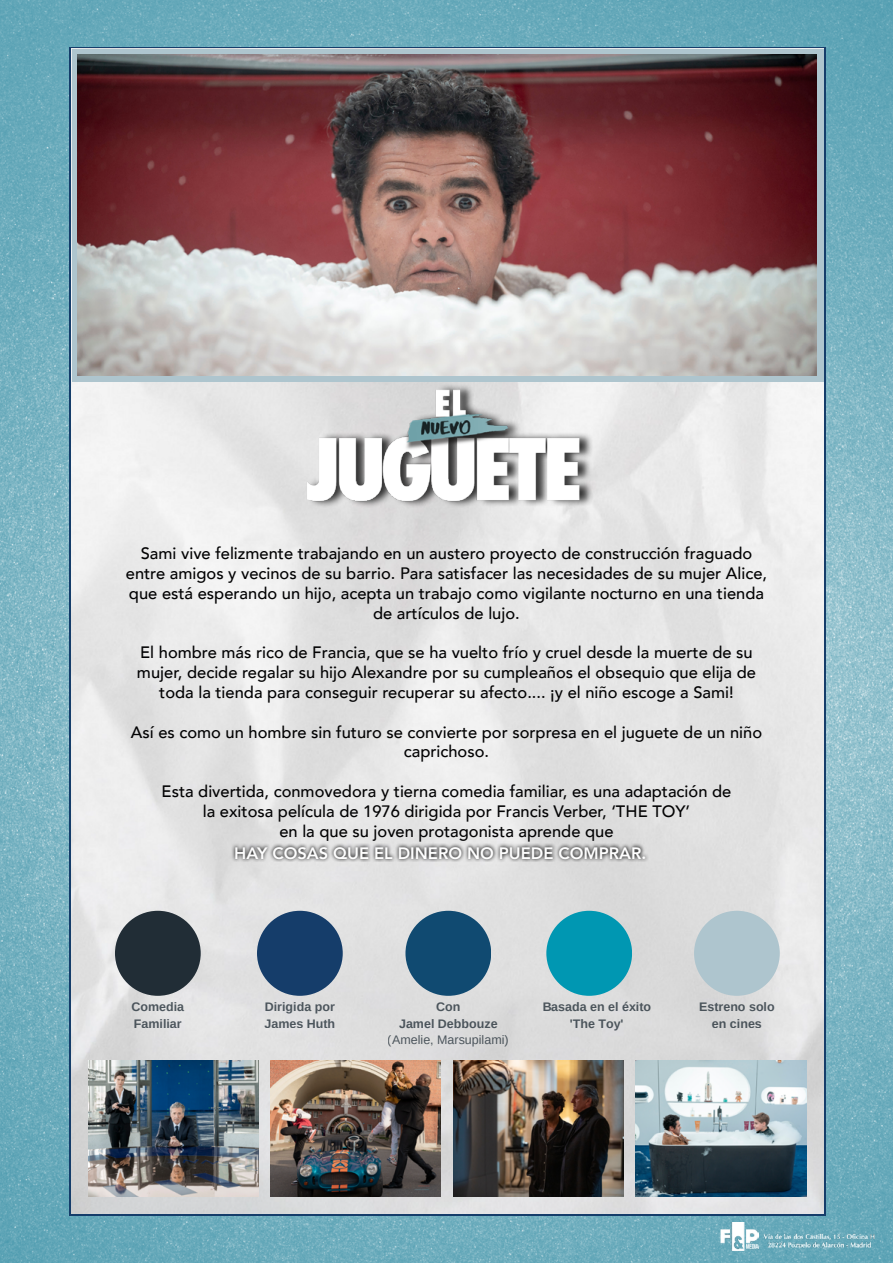
<style>
.page{position:relative;width:893px;height:1263px;background:#fff}
.page>*{position:absolute;margin:0;border:0;box-sizing:border-box;transform-origin:0 0}
.t1{font:500 16.5px/19.8px "Avenir";color:#020203;text-align:center}
.t2{font:800 16.5px "Avenir";color:#fff}
.t3{font:700 12.45px/16.5px "Arimo";color:#212d36;text-align:center}
.t4{font:12.45px "Arimo";color:#212d36}
</style>
<div class="page">
<img style="left:0;top:0;width:893px;height:1263px">
<img style="left:72px;top:381px;width:752px;height:832px">
<img style="left:88px;top:1061px;width:171px;height:136px">
<div style="left:115px;top:911px;width:86px;height:85px;background:#212d36;border-radius:43px"></div>
<div style="left:257px;top:911px;width:86px;height:85px;background:#153d6a;border-radius:43px"></div>
<div style="left:405px;top:911px;width:86px;height:85px;background:#104a71;border-radius:43px"></div>
<div style="left:546px;top:911px;width:86px;height:85px;background:#0097b2;border-radius:43px"></div>
<div style="left:694px;top:911px;width:86px;height:85px;background:#aec5ce;border-radius:43px"></div>
<img style="left:635px;top:1061px;width:171px;height:136px">
<img style="left:270px;top:1061px;width:171px;height:136px">
<img style="left:453px;top:1061px;width:171px;height:136px">
<div style="left:72px;top:49px;width:752px;height:332px;background:#aec5ce"></div>
<img style="left:77px;top:54px;width:740px;height:322px">
<img style="left:728px;top:1234px;width:165px;height:29px">
<img style="left:721px;top:1223px;width:37px;height:27px">
<img style="left:229px;top:338px;width:435px;height:244px">
<svg style="left:231px;top:843px;width:418px;height:19px;background:#a0a0a1"></svg>
<p class="t1" style="left:126px;top:543px;width:643px">Sami vive felizmente trabajando en un austero proyecto de construcción fraguado entre amigos y vecinos de su barrio. Para satisfacer las necesidades de su mujer Alice, que está esperando un hijo, acepta un trabajo como vigilante nocturno en una tienda de artículos de lujo.</p>
<p class="t1" style="left:137px;top:642px;width:620px">El hombre más rico de Francia, que se ha vuelto frío y cruel desde la muerte de su mujer, decide regalar su hijo Alexandre por su cumpleaños el obsequio que elija de toda la tienda para conseguir recuperar su afecto.... ¡y el niño escoge a Sami!</p>
<p class="t1" style="left:131px;top:721px;width:633px">Así es como un hombre sin futuro se convierte por sorpresa en el juguete de un niño caprichoso.</p>
<p class="t1" style="left:162px;top:780px;width:571px">Esta divertida, conmovedora y tierna comedia familiar, es una adaptación de la exitosa película de 1976 dirigida por Francis Verber, ‘THE TOY’<br>en la que su joven protagonista aprende que</p>
<p class="t2" style="left:234px;top:840px;width:414px">HAY COSAS QUE EL DINERO NO PUEDE COMPRAR.</p>
<p class="t3" style="left:131px;top:999px;width:54px;text-align:left">Comedia<br>Familiar</p>
<p class="t3" style="left:264px;top:999px;width:72px;text-align:left">Dirigida por<br>James Huth</p>
<p class="t3" style="left:399px;top:999px;width:100px">Con<br>Jamel Debbouze</p>
<p class="t4" style="left:388px;top:1032px;width:122px">(Amelie, Marsupilami)</p>
<p class="t3" style="left:542px;top:999px;width:110px">Basada en el éxito 'The Toy'</p>
<p class="t3" style="left:699px;top:999px;width:77px">Estreno solo en cines</p>
</div>
